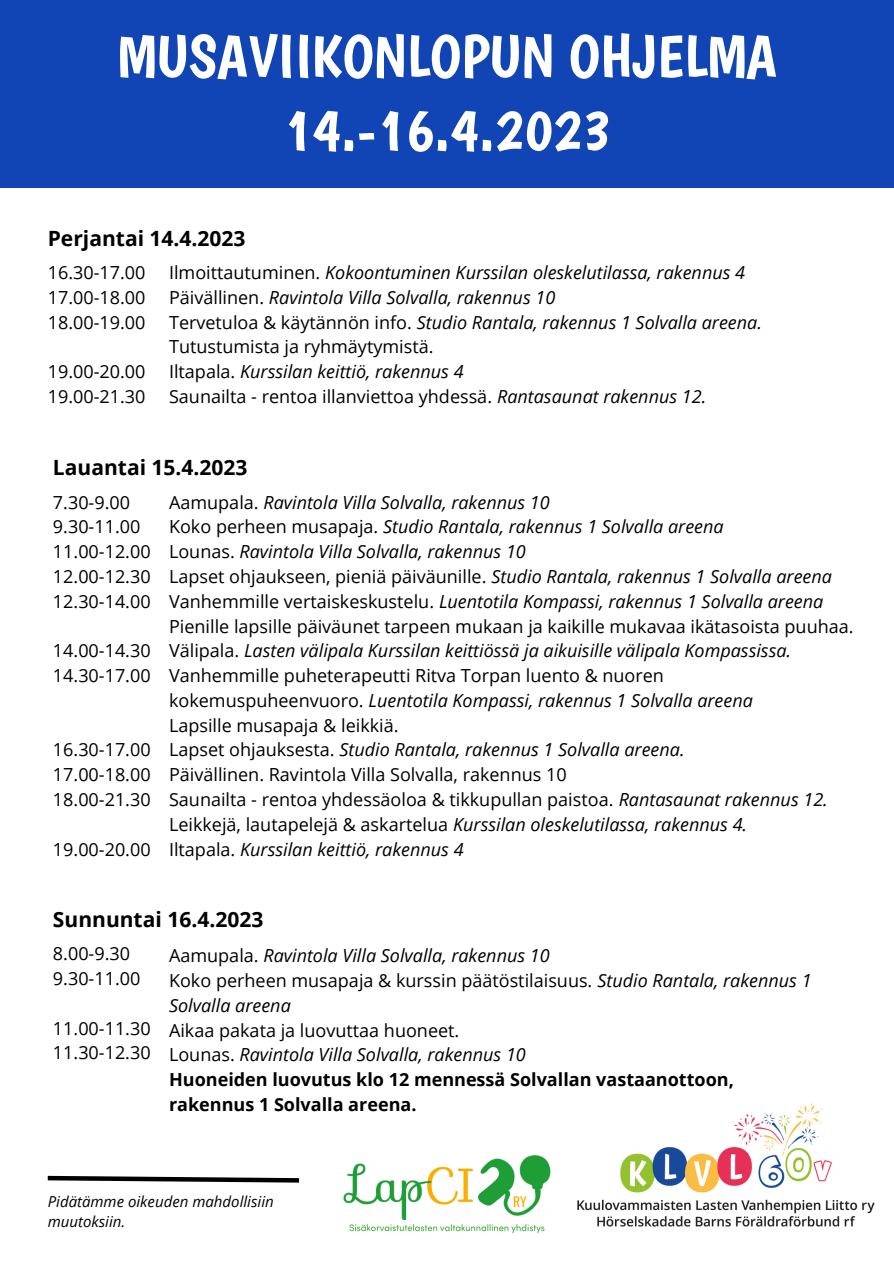
<style>
.page{position:relative;width:894px;height:1264px;background:#fff}
.page>*{position:absolute;margin:0;border:0;box-sizing:border-box;transform-origin:0 0}
.t1{font:60px/73.2px "Boogaloo";color:#fff;text-align:center}
.t2{font:700 21px "Open Sans";color:#000}
.t3{font:18px/24.8px "Open Sans";color:#000}
.t4{font:italic 18px/24.8px "Open Sans";color:#000}
.t5{font:700 18px/24.8px "Open Sans";color:#000}
.t6{font:italic 15px/20.2px "Open Sans";color:#000}
.s1{font-style:normal}
.s2{font-style:italic}
.s3{font-weight:400}
.s4{font-weight:400;font-style:italic}
</style>
<div class="page">
<div style="left:0;top:0;width:892px;height:187px;background:#1144b4"></div>
<img style="left:577px;top:1103px;width:298px;height:124px">
<svg style="left:47px;top:1175px;width:253px;height:8px"></svg>
<img style="left:343px;top:1155px;width:208px;height:79px">
<h1 class="t1" style="left:117px;top:19px;width:661px">MUSAVIIKONLOPUN OHJELMA<br>14.-16.4.2023</h1>
<p class="t2" style="left:48px;top:223px;width:199px">Perjantai 14.4.2023</p>
<p class="t3" style="left:48px;top:260px;width:99px;text-align:justify">16.30-17.00<br>17.00-18.00<br>18.00-19.00</p>
<p class="t3" style="left:48px;top:359px;width:99px">19.00-20.00<br>19.00-21.30</p>
<p class="t4" style="left:169px;top:260px;width:594px"><span class="s1">Ilmoittautuminen.</span> Kokoontuminen Kurssilan oleskelutilassa, rakennus 4<br><span class="s1">Päivällinen.</span> Ravintola Villa Solvalla, rakennus 10<br><span class="s1">Tervetuloa &amp; käytännön info.</span> Studio Rantala, rakennus 1 Solvalla areena.<br><span class="s1">Tutustumista ja ryhmäytymistä.<br>Iltapala.</span> Kurssilan keittiö, rakennus 4<br><span class="s1">Saunailta - rentoa illanviettoa yhdessä.</span> Rantasaunat rakennus 12.</p>
<p class="t2" style="left:53px;top:452px;width:196px">Lauantai 15.4.2023</p>
<p class="t3" style="left:53px;top:489px;width:99px">7.30-9.00<br>9.30-11.00<br>11.00-12.00<br>12.00-12.30<br>12.30-14.00</p>
<p class="t3" style="left:53px;top:638px;width:99px">14.00-14.30<br>14.30-17.00</p>
<p class="t3" style="left:53px;top:737px;width:99px;text-align:justify">16.30-17.00<br>17.00-18.00<br>18.00-21.30</p>
<p class="t3" style="left:53px;top:836px;width:99px">19.00-20.00</p>
<p class="t3" style="left:169px;top:489px;width:685px">Aamupala. <span class="s2">Ravintola Villa Solvalla, rakennus 10<br></span>Koko perheen musapaja. <span class="s2">Studio Rantala, rakennus 1 Solvalla areena<br></span>Lounas. <span class="s2">Ravintola Villa Solvalla, rakennus 10<br></span>Lapset ohjaukseen, pieniä päiväunille. <span class="s2">Studio Rantala, rakennus 1 Solvalla areena </span>Vanhemmille vertaiskeskustelu. <span class="s2">Luentotila Kompassi, rakennus 1 Solvalla areena </span>Pienille lapsille päiväunet tarpeen mukaan ja kaikille mukavaa ikätasoista puuhaa.<br>Välipala. <span class="s2">Lasten välipala Kurssilan keittiössä ja aikuisille välipala Kompassissa.<br></span>Vanhemmille puheterapeutti Ritva Torpan luento &amp; nuoren kokemuspuheenvuoro. <span class="s2">Luentotila Kompassi, rakennus 1 Solvalla areena<br></span>Lapsille musapaja &amp; leikkiä.<br>Lapset ohjauksesta. <span class="s2">Studio Rantala, rakennus 1 Solvalla areena.<br></span>Päivällinen. Ravintola Villa Solvalla, rakennus 10<br>Saunailta - rentoa yhdessäoloa &amp; tikkupullan paistoa. <span class="s2">Rantasaunat rakennus 12.<br></span>Leikkejä, lautapelejä &amp; askartelua <span class="s2">Kurssilan oleskelutilassa, rakennus 4.<br></span>Iltapala. <span class="s2">Kurssilan keittiö, rakennus 4</span></p>
<p class="t2" style="left:53px;top:904px;width:212px">Sunnuntai 16.4.2023</p>
<p class="t3" style="left:53px;top:940px;width:89px">8.00-9.30<br>9.30-11.00</p>
<p class="t3" style="left:53px;top:1015px;width:99px">11.00-11.30<br>11.30-12.30</p>
<p class="t4" style="left:169px;top:942px;width:643px"><span class="s1">Aamupala.</span> Ravintola Villa Solvalla, rakennus 10<br><span class="s1">Koko perheen musapaja &amp; kurssin päätöstilaisuus.</span> Studio Rantala, rakennus 1<br>Solvalla areena</p>
<p class="t5" style="left:169px;top:1017px;width:566px"><span class="s3">Aikaa pakata ja luovuttaa huoneet.<br>Lounas.</span> <span class="s4">Ravintola Villa Solvalla, rakennus 10<br></span>Huoneiden luovutus klo 12 mennessä Solvallan vastaanottoon, rakennus 1 Solvalla areena.</p>
<p class="t6" style="left:48px;top:1190px;width:227px">Pidätämme oikeuden mahdollisiin muutoksiin.</p>
</div>
